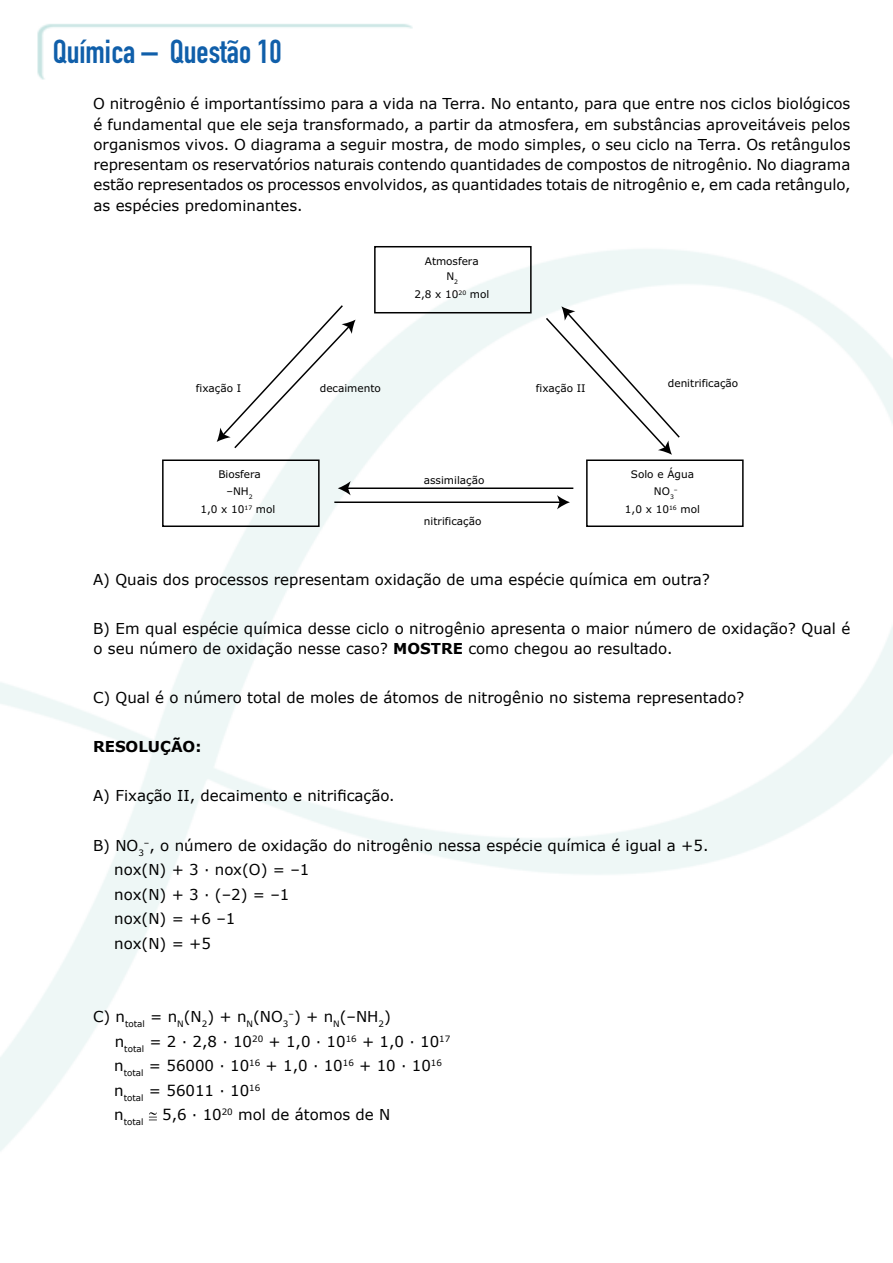
<style>
.page{position:relative;width:893px;height:1263px;background:#fff}
.page>*{position:absolute;margin:0;border:0;box-sizing:border-box;transform-origin:0 0}
.t1{font:32.7px "DIN Engschrift Std";color:#105faa}
.t2{font:15px/24.5px "Verdana";color:#000}
.t3{font:700 15px "Verdana";color:#000}
.t4{font:10.5px/17px "Verdana";color:#000;text-align:center}
.t5{font:6.15px "Verdana";color:#000}
.s1{font-weight:700}
</style>
<div class="page">
<svg style="left:162px;top:246px;width:582px;height:281px"></svg>
<svg style="left:217px;top:320px;width:139px;height:130px"></svg>
<svg style="left:544px;top:306px;width:137px;height:149px"></svg>
<hr style="left:347px;top:487px;width:226px;height:2px;background:#000">
<svg style="left:338px;top:481px;width:13px;height:14px"></svg>
<hr style="left:334px;top:501px;width:227px;height:2px;background:#000">
<svg style="left:557px;top:495px;width:13px;height:14px"></svg>
<svg style="left:149px;top:1112px;width:8px;height:8px"></svg>
<h1 class="t1" style="left:53px;top:33px;width:230px">Química – Questão 10</h1>
<p class="t2" style="left:93px;top:94px;width:759px;line-height:20.2px;text-align:justify">O nitrogênio é importantíssimo para a vida na Terra. No entanto, para que entre nos ciclos biológicos é fundamental que ele seja transformado, a partir da atmosfera, em substâncias aproveitáveis pelos organismos vivos. O diagrama a seguir mostra, de modo simples, o seu ciclo na Terra. Os retângulos representam os reservatórios naturais contendo quantidades de compostos de nitrogênio. No diagrama estão representados os processos envolvidos, as quantidades totais de nitrogênio e, em cada retângulo, as espécies predominantes.</p>
<p class="t4" style="left:425px;top:253px;width:55px;line-height:15.5px">Atmosfera<br>N<sub>2</sub></p>
<p class="t4" style="left:414px;top:286px;width:77px">2,8 x 10<sup>20</sup> mol</p>
<p class="t4" style="left:320px;top:379px;width:63px">decaimento</p>
<p class="t4" style="left:668px;top:375px;width:72px">denitrificação</p>
<p class="t4" style="left:196px;top:380px;width:47px">fixação I</p>
<p class="t4" style="left:536px;top:380px;width:51px">fixação II</p>
<p class="t4" style="left:218px;top:466px;width:44px">Biosfera –NH<sub>2</sub></p>
<p class="t4" style="left:200px;top:501px;width:77px">1,0 x 10<sup>17</sup> mol</p>
<p class="t4" style="left:424px;top:472px;width:62px">assimilação</p>
<p class="t4" style="left:424px;top:513px;width:59px">nitrificação</p>
<p class="t4" style="left:631px;top:466px;width:65px">Solo e Água<br>NO<sub>3</sub></p>
<p class="t5" style="left:674px;top:485px;width:5px">–</p>
<p class="t4" style="left:625px;top:501px;width:77px">1,0 x 10<sup>16</sup> mol</p>
<p class="t2" style="left:93px;top:567px;width:618px">A) Quais dos processos representam oxidação de uma espécie química em outra?</p>
<p class="t2" style="left:93px;top:618px;width:759px;line-height:20.2px">B) Em qual espécie química desse ciclo o nitrogênio apresenta o maior número de oxidação? Qual é o seu número de oxidação nesse caso? <span class="s1">MOSTRE</span> como chegou ao resultado.</p>
<p class="t2" style="left:93px;top:685px;width:653px">C) Qual é o número total de moles de átomos de nitrogênio no sistema representado?</p>
<p class="t3" style="left:93px;top:736px;width:110px">RESOLUÇÃO:</p>
<p class="t2" style="left:93px;top:784px;width:303px">A) Fixação II, decaimento e nitrificação.</p>
<p class="t2" style="left:114px;top:833px;width:596px;text-indent:-21px">B) NO<sub>3</sub><sup>–</sup>, o número de oxidação do nitrogênio nessa espécie química é igual a +5. nox(N) + 3 · nox(O) = –1<br>nox(N) + 3 · (–2) = –1<br>nox(N) = +6 –1<br>nox(N) = +5</p>
<p class="t2" style="left:114px;top:1004px;width:338px;text-indent:-21px">C) n<sub>total</sub> = n<sub>N</sub>(N<sub>2</sub>) + n<sub>N</sub>(NO<sub>3</sub><sup>–</sup>) + n<sub>N</sub>(–NH<sub>2</sub>)<br>n<sub>total</sub> = 2 · 2,8 · 10<sup>20</sup> + 1,0 · 10<sup>16</sup> + 1,0 · 10<sup>17 </sup>n<sub>total</sub> = 56000 · 10<sup>16</sup> + 1,0 · 10<sup>16</sup> + 10 · 10<sup>16 </sup>n<sub>total</sub> = 56011 · 10<sup>16<br></sup>n<sub>total</sub> 5,6 · 10<sup>20</sup> mol de átomos de N</p>
</div>
